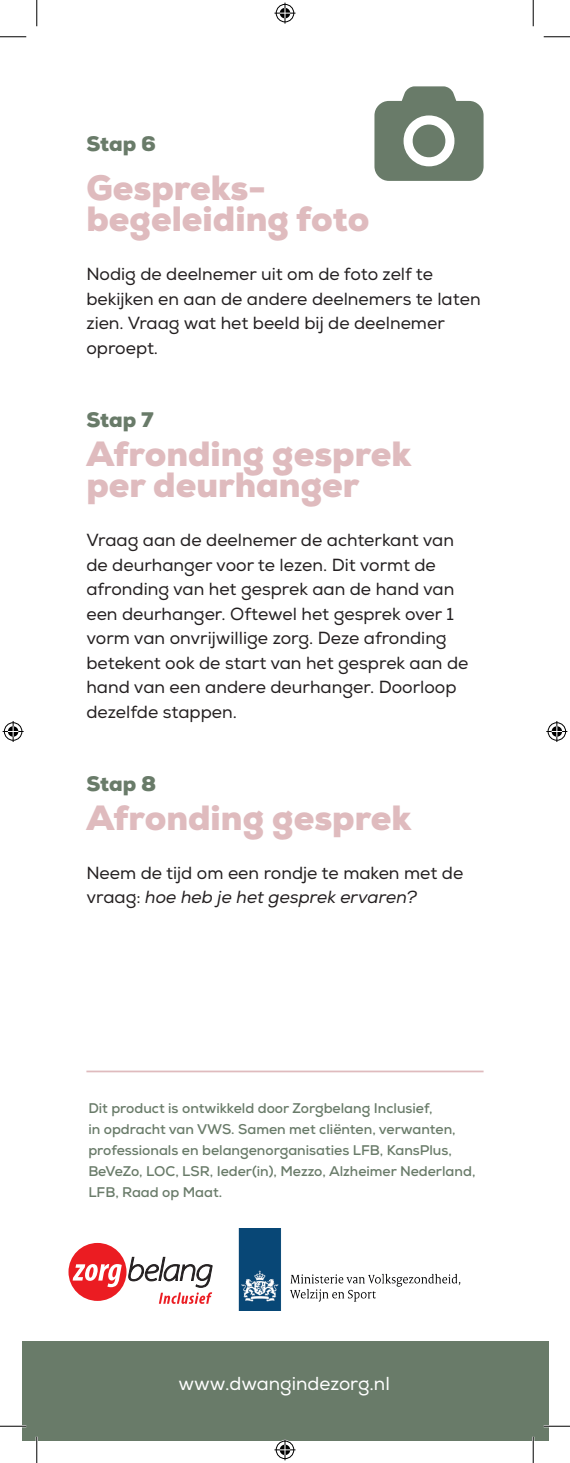
<style>
.page{position:relative;width:570px;height:1463px;background:#fff}
.page>*{position:absolute;margin:0;border:0;box-sizing:border-box;transform-origin:0 0}
.t1{font:900 35px/31.5px "Nexa";color:#dfbbbe}
.t2{font:900 21px "Nexa";letter-spacing:-.005em;color:#697b69}
.t3{font:18.72px "Nexa";color:#fff}
.t4{font:17.5px/24.5px "Nexa";color:#231f20}
.t5{font:700 14px/21px "Nexa";color:#697b69}
.s1{font-style:italic}
</style>
<div class="page">
<img style="left:238px;top:1228px;width:223px;height:82px">
<div style="left:68px;top:1243px;width:58px;height:57px;background:#eb1c22;border-radius:50%"></div>
<svg style="left:73px;top:1264px;width:49px;height:23px"></svg>
<svg style="left:128px;top:1257px;width:84px;height:46px"></svg>
<div style="left:22px;top:1341px;width:526px;height:100px;background:#697b69"></div>
<hr style="left:86px;top:1070px;width:397px;height:2px;background:#dfbbbe">
<svg style="left:374px;top:86px;width:109px;height:95px"></svg>
<hr style="left:0;top:1425px;width:26px;height:2px;background:#fff">
<hr style="left:543px;top:1425px;width:27px;height:2px;background:#fff">
<hr style="left:36px;top:1436px;width:2px;height:26px;background:#fff">
<hr style="left:532px;top:1436px;width:2px;height:26px;background:#fff">
<svg style="left:0;top:36px;width:26px;height:1px"></svg>
<svg style="left:543px;top:36px;width:27px;height:1px"></svg>
<svg style="left:0;top:1425px;width:26px;height:1px"></svg>
<svg style="left:543px;top:1425px;width:27px;height:1px"></svg>
<svg style="left:36px;top:0;width:1px;height:26px"></svg>
<svg style="left:36px;top:1436px;width:1px;height:26px"></svg>
<svg style="left:533px;top:0;width:1px;height:26px"></svg>
<svg style="left:533px;top:1436px;width:1px;height:26px"></svg>
<svg style="left:274px;top:3px;width:21px;height:21px"></svg>
<svg style="left:274px;top:1439px;width:21px;height:21px"></svg>
<svg style="left:3px;top:721px;width:21px;height:21px"></svg>
<svg style="left:546px;top:721px;width:21px;height:21px"></svg>
<p class="t2" style="left:86px;top:130px;width:71px">Stap 6</p>
<h1 class="t1" style="left:86px;top:172px;width:284px">Gespreks&shy;begeleiding foto</h1>
<p class="t4" style="left:86px;top:262px;width:395px">Nodig de deelnemer uit om de foto zelf te bekijken en aan de andere deelnemers te laten zien. Vraag wat het beeld bij de deelnemer oproept.</p>
<p class="t2" style="left:86px;top:406px;width:69px">Stap 7</p>
<h1 class="t1" style="left:86px;top:438px;width:326px">Afronding gesprek per deurhanger</h1>
<p class="t4" style="left:86px;top:528px;width:383px">Vraag aan de deelnemer de achterkant van de deurhanger voor te lezen. Dit vormt de afronding van het gesprek aan de hand van een deurhanger. Oftewel het gesprek over 1 vorm van onvrijwillige zorg. Deze afronding betekent ook de start van het gesprek aan de hand van een andere deurhanger. Doorloop dezelfde stappen.</p>
<p class="t2" style="left:86px;top:770px;width:71px">Stap 8</p>
<h1 class="t1" style="left:86px;top:802px;width:326px">Afronding gesprek</h1>
<p class="t4" style="left:86px;top:861px;width:378px">Neem de tijd om een rondje te maken met de vraag: <span class="s1">hoe heb je het gesprek ervaren?</span></p>
<p class="t5" style="left:88px;top:1097px;width:388px">Dit product is ontwikkeld door Zorgbelang Inclusief,<br>in opdracht van VWS. Samen met cliënten, verwanten, professionals en belangenorganisaties LFB, KansPlus, BeVeZo, LOC, LSR, Ieder(in), Mezzo, Alzheimer Nederland, LFB, Raad op Maat.</p>
<p class="t3" style="left:178px;top:1372px;width:213px">www.dwangindezorg.nl</p>
</div>
